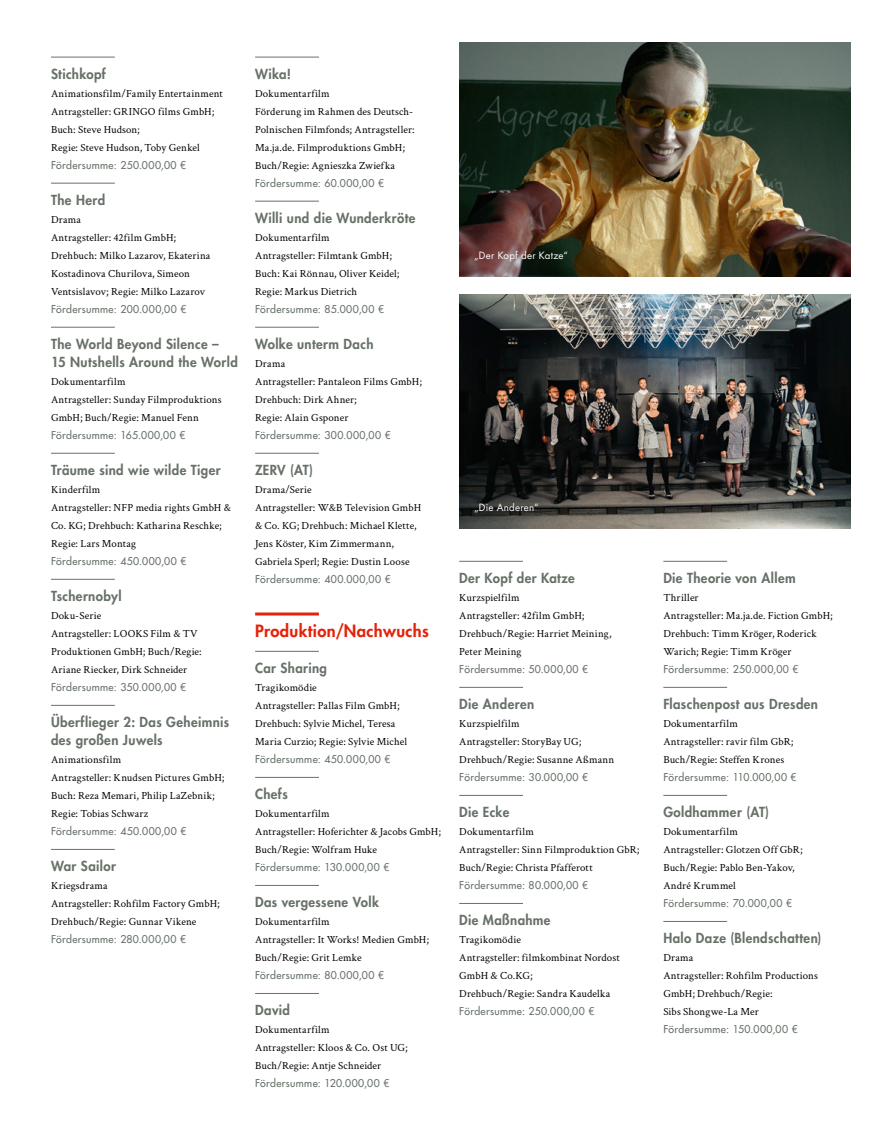
<style>
.page{position:relative;width:893px;height:1140px;background:#fff}
.page>*{position:absolute;margin:0;border:0;box-sizing:border-box;transform-origin:0 0}
.t1{font:800 16.5px "Futura Std";letter-spacing:.02em;color:#e4220a}
.t2{font:800 13.5px/18px "Futura Std";letter-spacing:.03em;color:#677168}
.t3{font:10.8px/18px "Crimson Text";letter-spacing:.015em;color:#000}
.t4{font:500 10.5px "Futura Std";letter-spacing:.03em;color:#677168}
.t5{font:9.75px "Futura Std";letter-spacing:.03em;color:#fff}
</style>
<div class="page">
<hr style="left:51px;top:57px;width:64px;height:1px;background:#677168">
<hr style="left:51px;top:183px;width:64px;height:1px;background:#677168">
<hr style="left:51px;top:327px;width:64px;height:1px;background:#677168">
<hr style="left:51px;top:453px;width:64px;height:1px;background:#677168">
<hr style="left:51px;top:579px;width:64px;height:1px;background:#677168">
<hr style="left:51px;top:705px;width:64px;height:1px;background:#677168">
<hr style="left:51px;top:849px;width:64px;height:1px;background:#677168">
<hr style="left:255px;top:57px;width:64px;height:1px;background:#677168">
<hr style="left:255px;top:201px;width:64px;height:1px;background:#677168">
<hr style="left:255px;top:327px;width:64px;height:1px;background:#677168">
<hr style="left:255px;top:453px;width:64px;height:1px;background:#677168">
<hr style="left:255px;top:612px;width:64px;height:3px;background:#e4220a">
<hr style="left:255px;top:651px;width:64px;height:1px;background:#677168">
<hr style="left:255px;top:777px;width:64px;height:1px;background:#677168">
<hr style="left:255px;top:885px;width:64px;height:1px;background:#677168">
<hr style="left:255px;top:993px;width:64px;height:1px;background:#677168">
<hr style="left:459px;top:561px;width:64px;height:1px;background:#677168">
<hr style="left:459px;top:687px;width:64px;height:1px;background:#677168">
<hr style="left:459px;top:795px;width:64px;height:1px;background:#677168">
<hr style="left:459px;top:903px;width:64px;height:1px;background:#677168">
<hr style="left:663px;top:561px;width:64px;height:1px;background:#677168">
<hr style="left:663px;top:687px;width:64px;height:1px;background:#677168">
<hr style="left:663px;top:795px;width:64px;height:1px;background:#677168">
<hr style="left:663px;top:921px;width:64px;height:1px;background:#677168">
<img style="left:459px;top:43px;width:391px;height:234px">
<img style="left:459px;top:295px;width:391px;height:234px">
<p class="t2" style="left:51px;top:65px;width:56px">Stichkopf</p>
<p class="t3" style="left:51px;top:84px;width:173px">Animationsfilm/Family Entertainment<br>Antragsteller: GRINGO films GmbH;<br>Buch: Steve Hudson;<br>Regie: Steve Hudson, Toby Genkel</p>
<p class="t4" style="left:51px;top:158px;width:137px">Fördersumme: 250.000,00 €</p>
<p class="t2" style="left:51px;top:191px;width:56px">The Herd</p>
<p class="t3" style="left:51px;top:210px;width:161px">Drama<br>Antragsteller: 42film GmbH;<br>Drehbuch: Milko Lazarov, Ekaterina<br>Kostadinova Churilova, Simeon<br>Ventsislavov; Regie: Milko Lazarov</p>
<p class="t4" style="left:51px;top:302px;width:137px">Fördersumme: 200.000,00 €</p>
<p class="t2" style="left:51px;top:335px;width:188px">The World Beyond Silence –<br>15 Nutshells Around the World</p>
<p class="t3" style="left:51px;top:372px;width:172px">Dokumentarfilm<br>Antragsteller: Sunday Filmproduktions<br>GmbH; Buch/Regie: Manuel Fenn</p>
<p class="t4" style="left:51px;top:428px;width:136px">Fördersumme: 165.000,00 €</p>
<p class="t2" style="left:51px;top:461px;width:171px">Träume sind wie wilde Tiger</p>
<p class="t3" style="left:51px;top:480px;width:181px">Kinderfilm<br>Antragsteller: NFP media rights GmbH &amp;<br>Co. KG; Drehbuch: Katharina Reschke;<br>Regie: Lars Montag</p>
<p class="t4" style="left:51px;top:554px;width:137px">Fördersumme: 450.000,00 €</p>
<p class="t2" style="left:51px;top:587px;width:72px">Tschernobyl</p>
<p class="t3" style="left:51px;top:606px;width:152px">Doku-Serie<br>Antragsteller: LOOKS Film &amp; TV<br>Produktionen GmbH; Buch/Regie:<br>Ariane Riecker, Dirk Schneider</p>
<p class="t4" style="left:51px;top:680px;width:137px">Fördersumme: 350.000,00 €</p>
<p class="t2" style="left:51px;top:713px;width:180px">Überflieger 2: Das Geheimnis des großen Juwels</p>
<p class="t3" style="left:51px;top:750px;width:175px">Animationsfilm<br>Antragsteller: Knudsen Pictures GmbH;<br>Buch: Reza Memari, Philip LaZebnik;<br>Regie: Tobias Schwarz</p>
<p class="t4" style="left:51px;top:824px;width:137px">Fördersumme: 450.000,00 €</p>
<p class="t2" style="left:51px;top:857px;width:66px">War Sailor</p>
<p class="t3" style="left:51px;top:876px;width:170px">Kriegsdrama<br>Antragsteller: Rohfilm Factory GmbH;<br>Drehbuch/Regie: Gunnar Vikene</p>
<p class="t4" style="left:51px;top:932px;width:137px">Fördersumme: 280.000,00 €</p>
<p class="t2" style="left:255px;top:65px;width:38px">Wika!</p>
<p class="t3" style="left:255px;top:84px;width:161px">Dokumentarfilm<br>Förderung im Rahmen des Deutsch-<br>Polnischen Filmfonds; Antragsteller:<br>Ma.ja.de. Filmproduktions GmbH;<br>Buch/Regie: Agnieszka Zwiefka</p>
<p class="t4" style="left:255px;top:176px;width:130px">Fördersumme: 60.000,00 €</p>
<p class="t2" style="left:255px;top:209px;width:162px">Willi und die Wunderkröte</p>
<p class="t3" style="left:255px;top:228px;width:146px">Dokumentarfilm<br>Antragsteller: Filmtank GmbH;<br>Buch: Kai Rönnau, Oliver Keidel;<br>Regie: Markus Dietrich</p>
<p class="t4" style="left:255px;top:302px;width:130px">Fördersumme: 85.000,00 €</p>
<p class="t2" style="left:255px;top:335px;width:120px">Wolke unterm Dach</p>
<p class="t3" style="left:255px;top:354px;width:168px">Drama<br>Antragsteller: Pantaleon Films GmbH;<br>Drehbuch: Dirk Ahner;<br>Regie: Alain Gsponer</p>
<p class="t4" style="left:255px;top:428px;width:137px">Fördersumme: 300.000,00 €</p>
<p class="t2" style="left:255px;top:461px;width:59px">ZERV (AT)</p>
<p class="t3" style="left:255px;top:480px;width:168px">Drama/Serie<br>Antragsteller: W&amp;B Television GmbH &amp; Co. KG; Drehbuch: Michael Klette,<br>Jens Köster, Kim Zimmermann,<br>Gabriela Sperl; Regie: Dustin Loose</p>
<p class="t4" style="left:255px;top:572px;width:137px">Fördersumme: 400.000,00 €</p>
<h1 class="t1" style="left:255px;top:620px;width:175px">Produktion/Nachwuchs</h1>
<p class="t2" style="left:255px;top:659px;width:73px">Car Sharing</p>
<p class="t3" style="left:255px;top:678px;width:153px">Tragikomödie<br>Antragsteller: Pallas Film GmbH;<br>Drehbuch: Sylvie Michel, Teresa<br>Maria Curzio; Regie: Sylvie Michel</p>
<p class="t4" style="left:255px;top:752px;width:137px">Fördersumme: 450.000,00 €</p>
<p class="t2" style="left:255px;top:785px;width:34px">Chefs</p>
<p class="t3" style="left:255px;top:804px;width:187px">Dokumentarfilm<br>Antragsteller: Hoferichter &amp; Jacobs GmbH;<br>Buch/Regie: Wolfram Huke</p>
<p class="t4" style="left:255px;top:860px;width:136px">Fördersumme: 130.000,00 €</p>
<p class="t2" style="left:255px;top:893px;width:125px">Das vergessene Volk</p>
<p class="t3" style="left:255px;top:912px;width:175px">Dokumentarfilm<br>Antragsteller: It Works! Medien GmbH;<br>Buch/Regie: Grit Lemke</p>
<p class="t4" style="left:255px;top:968px;width:131px">Fördersumme: 80.000,00 €</p>
<p class="t2" style="left:255px;top:1001px;width:36px">David</p>
<p class="t3" style="left:255px;top:1020px;width:154px">Dokumentarfilm<br>Antragsteller: Kloos &amp; Co. Ost UG;<br>Buch/Regie: Antje Schneider</p>
<p class="t4" style="left:255px;top:1076px;width:136px">Fördersumme: 120.000,00 €</p>
<p class="t5" style="left:474px;top:249px;width:95px">„Der Kopf der Katze“</p>
<p class="t5" style="left:474px;top:501px;width:66px">„Die Anderen“</p>
<p class="t2" style="left:459px;top:569px;width:117px">Der Kopf der Katze</p>
<p class="t3" style="left:459px;top:588px;width:154px">Kurzspielfilm<br>Antragsteller: 42film GmbH;<br>Drehbuch/Regie: Harriet Meining,<br>Peter Meining</p>
<p class="t4" style="left:459px;top:662px;width:131px">Fördersumme: 50.000,00 €</p>
<p class="t2" style="left:459px;top:695px;width:76px">Die Anderen</p>
<p class="t3" style="left:459px;top:714px;width:157px">Kurzspielfilm<br>Antragsteller: StoryBay UG;<br>Drehbuch/Regie: Susanne Aßmann</p>
<p class="t4" style="left:459px;top:770px;width:131px">Fördersumme: 30.000,00 €</p>
<p class="t2" style="left:459px;top:803px;width:52px">Die Ecke</p>
<p class="t3" style="left:459px;top:822px;width:182px">Dokumentarfilm<br>Antragsteller: Sinn Filmproduktion GbR;<br>Buch/Regie: Christa Pfafferott</p>
<p class="t4" style="left:459px;top:878px;width:131px">Fördersumme: 80.000,00 €</p>
<p class="t2" style="left:459px;top:911px;width:93px">Die Maßnahme</p>
<p class="t3" style="left:459px;top:930px;width:162px">Tragikomödie<br>Antragsteller: filmkombinat Nordost<br>GmbH &amp; Co.KG;<br>Drehbuch/Regie: Sandra Kaudelka</p>
<p class="t4" style="left:459px;top:1004px;width:137px">Fördersumme: 250.000,00 €</p>
<p class="t2" style="left:663px;top:569px;width:134px">Die Theorie von Allem</p>
<p class="t3" style="left:663px;top:588px;width:171px">Thriller<br>Antragsteller: Ma.ja.de. Fiction GmbH;<br>Drehbuch: Timm Kröger, Roderick<br>Warich; Regie: Timm Kröger</p>
<p class="t4" style="left:663px;top:662px;width:137px">Fördersumme: 250.000,00 €</p>
<p class="t2" style="left:663px;top:695px;width:156px">Flaschenpost aus Dresden</p>
<p class="t3" style="left:663px;top:714px;width:132px">Dokumentarfilm<br>Antragsteller: ravir film GbR;<br>Buch/Regie: Steffen Krones</p>
<p class="t4" style="left:663px;top:770px;width:135px">Fördersumme: 110.000,00 €</p>
<p class="t2" style="left:663px;top:803px;width:107px">Goldhammer (AT)</p>
<p class="t3" style="left:663px;top:822px;width:141px">Dokumentarfilm<br>Antragsteller: Glotzen Off GbR;<br>Buch/Regie: Pablo Ben-Yakov,<br>André Krummel</p>
<p class="t4" style="left:663px;top:896px;width:130px">Fördersumme: 70.000,00 €</p>
<p class="t2" style="left:663px;top:929px;width:160px">Halo Daze (Blendschatten)</p>
<p class="t3" style="left:663px;top:948px;width:156px">Drama<br>Antragsteller: Rohfilm Productions<br>GmbH; Drehbuch/Regie:<br>Sibs Shongwe-La Mer</p>
<p class="t4" style="left:663px;top:1022px;width:136px">Fördersumme: 150.000,00 €</p>
</div>
